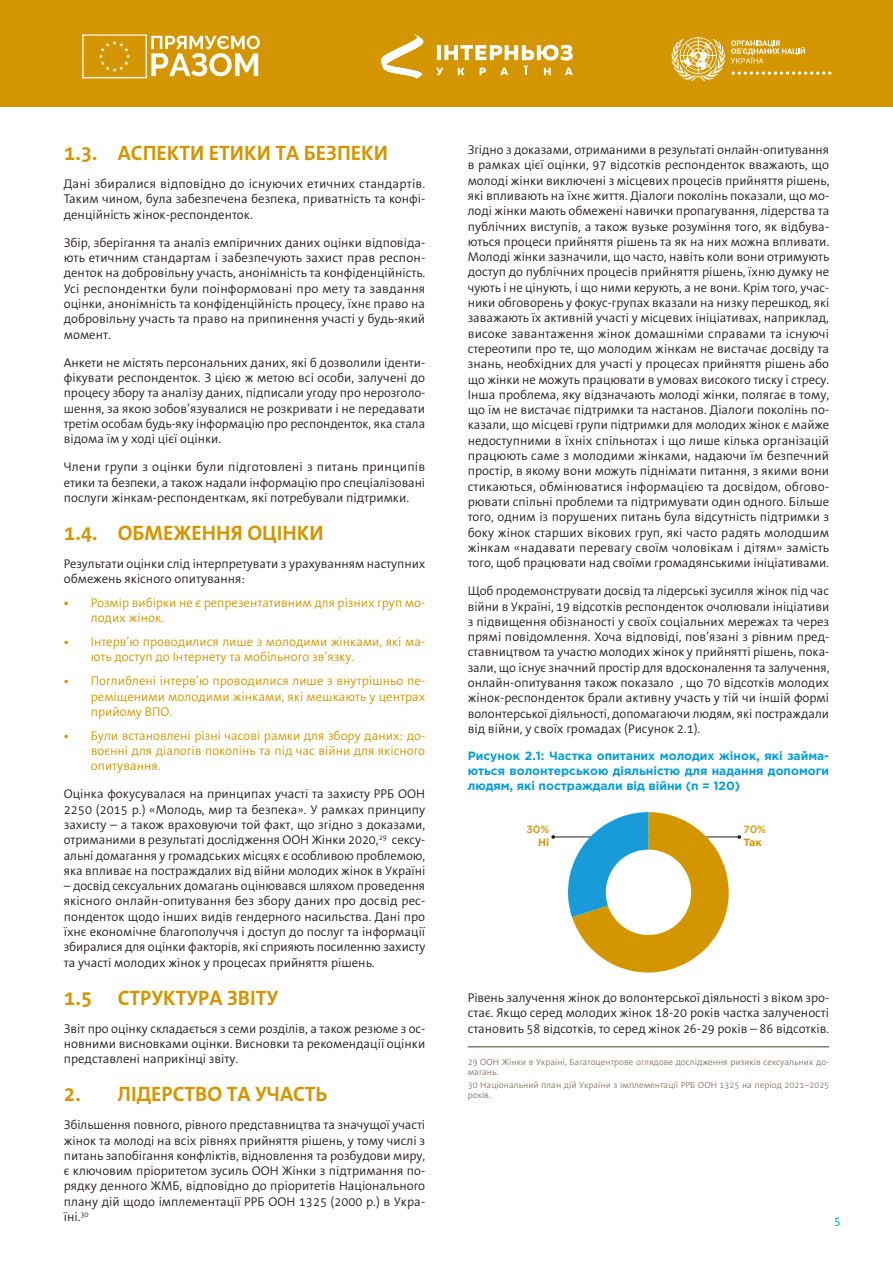
<style>
.page{position:relative;width:893px;height:1263px;background:#fff}
.page>*{position:absolute;margin:0;border:0;box-sizing:border-box;transform-origin:0 0}
.Paragraph_Style_6{font:225px "Chartwell Pies";color:#d49600}
.Оглавление_осн{font:700 21px "The Sans";color:#d49600}
.осн{font:700 21px "The Sans";color:#d49600}
.осн-2{font:300 12.75px/15.3px "The Sans";color:#231f20;text-align:justify}
.t1{font:300 12.75px/15.3px "The Sans";color:#d49600}
.осн-3{font:700 12px/14.9px "Gotham Pro";color:#069ddc;text-align:justify}
.t2{font:12px "The Sans";color:#069ddc}
.t3{font:500 10.5px/12.6px "Gotham Pro";color:#d49600;text-align:right}
.осн-4{font:300 9px/10.5px "The Sans";color:#8a7966}
.s1{font-weight:700;font-size:12px}
.s2{color:#199bd8}
.s3{color:#fff}
.s4{font-weight:700}
</style>
<div class="page">
<hr style="left:553px;top:836px;width:186px;height:1px;background:#231f20">
<hr style="left:468px;top:1046px;width:361px;height:1px;background:#8a7966">
<svg style="left:551px;top:835px;width:4px;height:4px"></svg>
<svg style="left:737px;top:835px;width:4px;height:4px"></svg>
<div style="left:0;top:0;width:893px;height:107px;background:#d49600"></div>
<svg style="left:82px;top:34px;width:178px;height:44px"></svg>
<svg style="left:381px;top:34px;width:43px;height:45px"></svg>
<svg style="left:436px;top:45px;width:137px;height:30px"></svg>
<svg style="left:671px;top:37px;width:160px;height:44px"></svg>
<p class="Оглавление_осн" style="left:64px;top:140px;width:326px">1.3. АСПЕКТИ ЕТИКИ ТА БЕЗПЕКИ</p>
<p class="осн-2" style="left:64px;top:176px;width:363px">Дані збиралися відповідно до існуючих етичних стандартів.<br>Таким чином, була забезпечена безпека, приватність та конфі&shy;денційність жінок-респонденток.</p>
<p class="осн-2" style="left:64px;top:235px;width:363px">Збір, зберігання та аналіз емпіричних даних оцінки відповіда&shy;ють етичним стандартам і забезпечують захист прав респон&shy;денток на добровільну участь, анонімність та конфіденційність.<br>Усі респондентки були поінформовані про мету та завдання оцінки, анонімність та конфіденційність процесу, їхнє право на добровільну участь та право на припинення участі у будь-який момент.</p>
<p class="осн-2" style="left:64px;top:355px;width:363px">Анкети не містять персональних даних, які б дозволили іденти&shy;фікувати респонденток. З цією ж метою всі особи, залучені до процесу збору та аналізу даних, підписали угоду про нерозголо&shy;шення, за якою зобов’язувалися не розкривати і не передавати третім особам будь-яку інформацію про респонденток, яка стала відома їм у ході цієї оцінки.</p>
<p class="осн-2" style="left:64px;top:459px;width:363px">Члени групи з оцінки були підготовлені з питань принципів етики та безпеки, а також надали інформацію про спеціалізовані послуги жінкам-респонденткам, які потребували підтримки.</p>
<p class="Оглавление_осн" style="left:64px;top:519px;width:261px">1.4. ОБМЕЖЕННЯ ОЦІНКИ</p>
<p class="осн-2" style="left:64px;top:556px;width:363px">Результати оцінки слід інтерпретувати з урахуванням наступних обмежень якісного опитування:</p>
<p class="t1" style="left:91px;top:595px;width:336px;text-indent:-27px"><span class="s1">•</span> Розмір вибірки не є репрезентативним для різних груп мо&shy;лодих жінок.</p>
<p class="t1" style="left:91px;top:634px;width:336px;text-indent:-27px"><span class="s1">•</span> Інтерв’ю проводилися лише з молодими жінками, які ма&shy;ють доступ до Інтернету та мобільного зв’язку.</p>
<p class="t1" style="left:91px;top:673px;width:336px;text-align:justify;text-indent:-27px"><span class="s1">•</span> Поглиблені інтерв’ю проводилися лише з внутрішньо пе&shy;реміщеними молодими жінками, які мешкають у центрах прийому ВПО.</p>
<p class="t1" style="left:91px;top:728px;width:336px;text-align:justify;text-indent:-27px"><span class="s1">•</span> Були встановлені різні часові рамки для збору даних: до&shy;воєнні для діалогів поколінь та під час війни для якісного опитування.</p>
<p class="осн-2" style="left:64px;top:786px;width:363px">Оцінка фокусувалася на принципах участі та захисту РРБ ООН 2250 (2015 р.) «Молодь, мир та безпека». У рамках принципу захисту – а також враховуючи той факт, що згідно з доказами, отриманими в результаті дослідження ООН Жінки 2020,<sup>29</sup> сексу&shy;альні домагання у громадських місцях є особливою проблемою, яка впливає на постраждалих від війни молодих жінок в Україні</p>
<p class="осн-2" style="left:64px;top:878px;width:363px">– досвід сексуальних домагань оцінювався шляхом проведення якісного онлайн-опитування без збору даних про досвід рес&shy;понденток щодо інших видів гендерного насильства. Дані про їхнє економічне благополуччя і доступ до послуг та інформації збиралися для оцінки факторів, які сприяють посиленню захисту та участі молодих жінок у процесах прийняття рішень.</p>
<p class="Оглавление_осн" style="left:64px;top:984px;width:216px">1.5 СТРУКТУРА ЗВІТУ</p>
<p class="осн-2" style="left:64px;top:1021px;width:363px">Звіт про оцінку складається з семи розділів, а також резюме з ос&shy;новними висновками оцінки. Висновки та рекомендації оцінки представлені наприкінці звіту.</p>
<p class="осн" style="left:64px;top:1081px;width:265px">2. ЛІДЕРСТВО ТА УЧАСТЬ</p>
<p class="осн-2" style="left:64px;top:1117px;width:363px">Збільшення повного, рівного представництва та значущої участі жінок та молоді на всіх рівнях прийняття рішень, у тому числі з питань запобігання конфліктів, відновлення та розбудови миру, є ключовим пріоритетом зусиль ООН Жінки з підтримання по&shy;рядку денного ЖМБ, відповідно до пріоритетів Національного плану дій щодо імплементації РРБ ООН 1325 (2000 р.) в Укра&shy;їні.<sup>30</sup></p>
<p class="осн-2" style="left:468px;top:142px;width:363px">Згідно з доказами, отриманими в результаті онлайн-опитування в рамках цієї оцінки, 97 відсотків респонденток вважають, що молоді жінки виключені з місцевих процесів прийняття рішень, які впливають на їхнє життя. Діалоги поколінь показали, що мо&shy;лоді жінки мають обмежені навички пропагування, лідерства та публічних виступів, а також вузьке розуміння того, як відбува&shy;ються процеси прийняття рішень та як на них можна впливати.<br>Молоді жінки зазначили, що часто, навіть коли вони отримують доступ до публічних процесів прийняття рішень, їхню думку не чують і не цінують, і що ними керують, а не вони. Крім того, учас&shy;ники обговорень у фокус-групах вказали на низку перешкод, які заважають їх активній участі у місцевих ініціативах, наприклад, високе завантаження жінок домашніми справами та існуючі стереотипи про те, що молодим жінкам не вистачає досвіду та знань, необхідних для участі у процесах прийняття рішень або що жінки не можуть працювати в умовах високого тиску і стресу.<br>Інша проблема, яку відзначають молоді жінки, полягає в тому, що їм не вистачає підтримки та настанов. Діалоги поколінь по&shy;казали, що місцеві групи підтримки для молодих жінок є майже недоступними в їхніх спільнотах і що лише кілька організацій працюють саме з молодими жінками, надаючи їм безпечний простір, в якому вони можуть піднімати питання, з якими вони стикаються, обмінюватися інформацією та досвідом, обгово&shy;рювати спільні проблеми та підтримувати один одного. Більше того, одним із порушених питань була відсутність підтримки з боку жінок старших вікових груп, які часто радять молодшим жінкам «надавати перевагу своїм чоловікам і дітям» замість того, щоб працювати над своїми громадянськими ініціативами.</p>
<p class="осн-2" style="left:468px;top:583px;width:363px">Щоб продемонструвати досвід та лідерські зусилля жінок під час війни в Україні, 19 відсотків респонденток очолювали ініціативи з підвищення обізнаності у своїх соціальних мережах та через прямі повідомлення. Хоча відповіді, пов’язані з рівним пред&shy;ставництвом та участю молодих жінок у прийнятті рішень, пока&shy;зали, що існує значний простір для вдосконалення та залучення, онлайн-опитування також показало , що 70 відсотків молодих жінок-респонденток брали активну участь у тій чи іншій формі волонтерської діяльності, допомагаючи людям, які постраждали від війни, у своїх громадах (Рисунок 2.1).</p>
<p class="осн-3" style="left:468px;top:748px;width:363px">Рисунок 2.1: Частка опитаних молодих жінок, які займа&shy;ються волонтерською діяльністю для надання допомоги людям, які постраждали від війни (n = 120)</p>
<p class="Paragraph_Style_6" style="left:557px;top:754px;width:357px">70<span class="s2">30</span><span class="s3">A</span></p>
<p class="осн-2" style="left:468px;top:1005px;width:363px">стає. Якщо серед молодих жінок 18-20 років частка залученості становить 58 відсотків, то серед жінок 26-29 років – 86 відсотків.</p>
<p class="осн-4" style="left:468px;top:1056px;width:363px">29 ООН Жінки в Україні, Багатоцентрове оглядове дослідження ризиків сексуальних до&shy;магань.</p>
<p class="осн-4" style="left:468px;top:1079px;width:363px">30 Національний план дій України з імплементації РРБ ООН 1325 на період 2021–2025 років.</p>
<p class="t3" style="left:526px;top:823px;width:25px">30%<br><span class="s4">Ні</span></p>
<p class="t3" style="left:743px;top:823px;width:24px;text-align:left">70%<br><span class="s4">Так</span></p>
<p class="осн-2" style="left:468px;top:990px;width:363px">Рівень залучення жінок до волонтерської діяльності з віком зро-</p>
<p class="t2" style="left:834px;top:1213px;width:8px">5</p>
</div>
